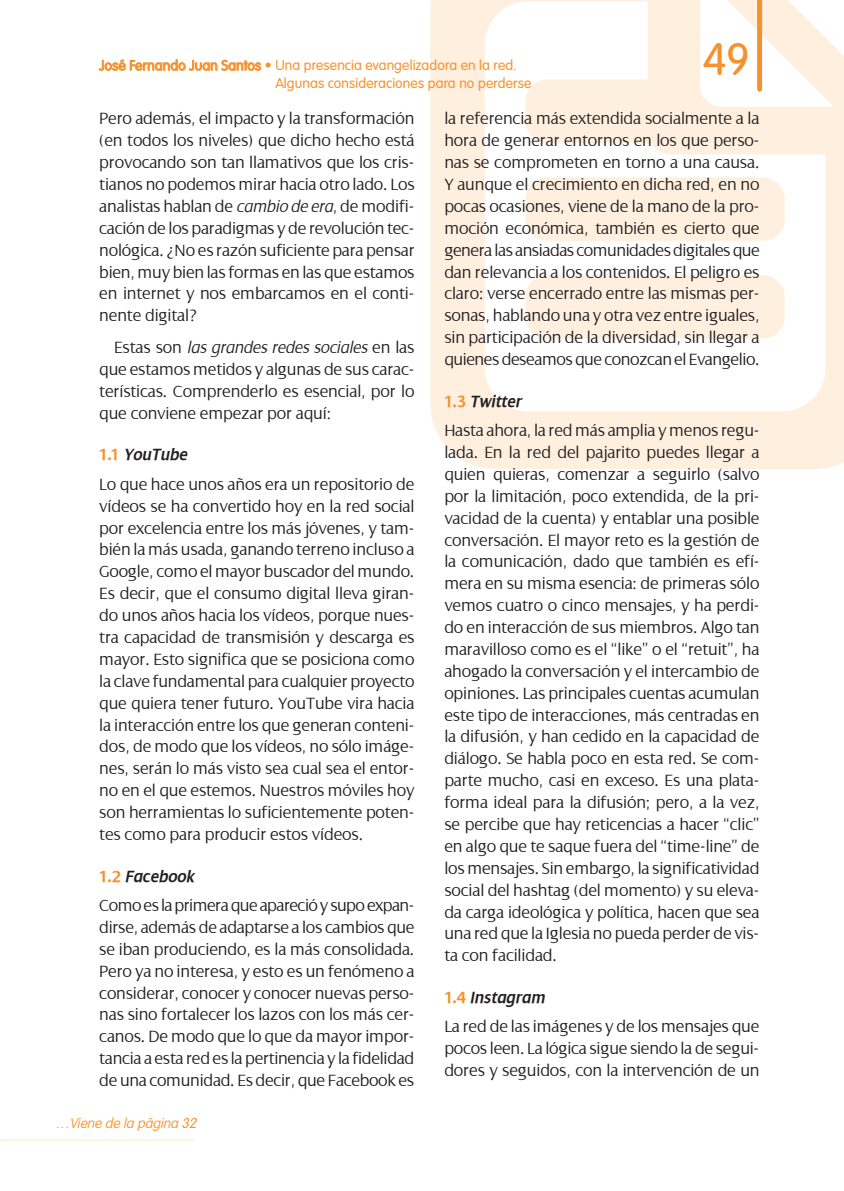
<style>
.page{position:relative;width:844px;height:1191px;background:#fff}
.page>*{position:absolute;margin:0;border:0;box-sizing:border-box;transform-origin:0 0}
.t1{font:300 45.5px "Vag";color:#f5922e}
.t2{font:300 17.5px/21.9px "Dialog";letter-spacing:-.01em;color:#231f20;text-align:justify}
.t3{font:300 17.5px/29.4px "Dialog";letter-spacing:-.03em;color:#231f20}
.t4{font:300 14px "VAG Rounded Std";letter-spacing:.01em;color:#f5922e}
.t5{font:italic 100 14px "VAG Rounded Std";color:#f5922e}
.s1{font-style:italic}
.s2{font-weight:700;color:#f5922e}
.s3{font-weight:600;font-style:italic}
.s4{font-weight:300}
</style>
<div class="page">
<svg style="left:430px;top:0;width:413px;height:469px"></svg>
<div style="left:525px;top:275px;width:259px;height:63px;background:#feefdf;border-radius:22px"></div>
<div style="left:525px;top:177px;width:259px;height:64px;background:#feefdf;border-radius:22px"></div>
<svg style="left:0;top:1139px;width:195px;height:1px"></svg>
<svg style="left:756px;top:0;width:5px;height:89px"></svg>
<svg style="left:99px;top:59px;width:162px;height:12px"></svg>
<p class="t4" style="left:99px;top:57px;width:419px">José Fernando Juan Santos • Una presencia evangelizadora en la red.</p>
<p class="t4" style="left:275px;top:75px;width:257px">Algunas consideraciones para no perderse</p>
<h1 class="t1" style="left:703px;top:34px;width:48px">49</h1>
<p class="t2" style="left:99px;top:108px;width:317px">Pero además, el impacto y la transformación (en todos los niveles) que dicho hecho está provocando son tan llamativos que los cris&shy;tianos no podemos mirar hacia otro lado. Los analistas hablan de <span class="s1">cambio de era</span>, de modifi&shy;cación de los paradigmas y de revolución tec&shy;nológica. ¿No es razón suficiente para pensar bien, muy bien las formas en las que estamos en internet y nos embarcamos en el conti&shy;nente digital?</p>
<p class="t2" style="left:99px;top:336px;width:317px;text-indent:15px">Estas son <span class="s1">las grandes redes sociales</span> en las que estamos metidos y algunas de sus carac&shy;terísticas. Comprenderlo es esencial, por lo que conviene empezar por aquí:</p>
<p class="t2" style="left:99px;top:440px;width:316px;line-height:29.4px"><span class="s2">1.1</span> <span class="s3">YouTube<br></span>Lo que hace unos años era un repositorio de</p>
<p class="t2" style="left:99px;top:495px;width:317px">vídeos se ha convertido hoy en la red social por excelencia entre los más jóvenes, y tam&shy;bién la más usada, ganando terreno incluso a Google, como el mayor buscador del mundo.<br>Es decir, que el consumo digital lleva giran&shy;do unos años hacia los vídeos, porque nues&shy;tra capacidad de transmisión y descarga es mayor. Esto significa que se posiciona como la clave fundamental para cualquier proyecto que quiera tener futuro. YouTube vira hacia la interacción entre los que generan conteni&shy;dos, de modo que los vídeos, no sólo imáge&shy;nes, serán lo más visto sea cual sea el entor&shy;no en el que estemos. Nuestros móviles hoy son herramientas lo suficientemente poten&shy;tes como para producir estos vídeos.</p>
<p class="t3" style="left:99px;top:861px;width:316px"><span class="s2">1.2</span> <span class="s3">Facebook<br></span>Como es la primera que apareció y supo expan-</p>
<p class="t2" style="left:99px;top:916px;width:317px">dirse, además de adaptarse a los cambios que se iban produciendo, es la más consolidada.<br>Pero ya no interesa, y esto es un fenómeno a considerar, conocer y conocer nuevas perso&shy;nas sino fortalecer los lazos con los más cer&shy;canos. De modo que lo que da mayor impor&shy;tancia a esta red es la pertinencia y la fidelidad de una comunidad. Es decir, que Facebook es</p>
<p class="t5" style="left:55px;top:1114px;width:146px">…Viene de la página <span class="s4">32</span></p>
<p class="t2" style="left:444px;top:108px;width:317px">la referencia más extendida socialmente a la hora de generar entornos en los que perso&shy;nas se comprometen en torno a una causa.<br>Y aunque el crecimiento en dicha red, en no pocas ocasiones, viene de la mano de la pro&shy;moción económica, también es cierto que genera las ansiadas comunidades digitales que dan relevancia a los contenidos. El peligro es claro: verse encerrado entre las mismas per&shy;sonas, hablando una y otra vez entre iguales, sin participación de la diversidad, sin llegar a quienes deseamos que conozcan el Evangelio.</p>
<p class="t2" style="left:444px;top:386px;width:316px;line-height:29.4px"><span class="s2">1.3</span> <span class="s3">Twitter<br></span>Hasta ahora, la red más amplia y menos regu-</p>
<p class="t2" style="left:444px;top:441px;width:317px">lada. En la red del pajarito puedes llegar a quien quieras, comenzar a seguirlo (salvo por la limitación, poco extendida, de la pri&shy;vacidad de la cuenta) y entablar una posible conversación. El mayor reto es la gestión de la comunicación, dado que también es efí&shy;mera en su misma esencia: de primeras sólo vemos cuatro o cinco mensajes, y ha perdi&shy;do en interacción de sus miembros. Algo tan maravilloso como es el “like” o el “retuit”, ha ahogado la conversación y el intercambio de opiniones. Las principales cuentas acumulan este tipo de interacciones, más centradas en la difusión, y han cedido en la capacidad de diálogo. Se habla poco en esta red. Se com&shy;parte mucho, casi en exceso. Es una plata&shy;forma ideal para la difusión; pero, a la vez, se percibe que hay reticencias a hacer “clic” en algo que te saque fuera del “time-line” de los mensajes. Sin embargo, la significatividad social del hashtag (del momento) y su eleva&shy;da carga ideológica y política, hacen que sea una red que la Iglesia no pueda perder de vis&shy;ta con facilidad.</p>
<p class="t2" style="left:444px;top:982px;width:316px;line-height:29.4px"><span class="s2">1.4</span> <span class="s3">Instagram<br></span>La red de las imágenes y de los mensajes que</p>
<p class="t2" style="left:444px;top:1037px;width:316px">pocos leen. La lógica sigue siendo la de segui&shy;dores y seguidos, con la intervención de un</p>
</div>
